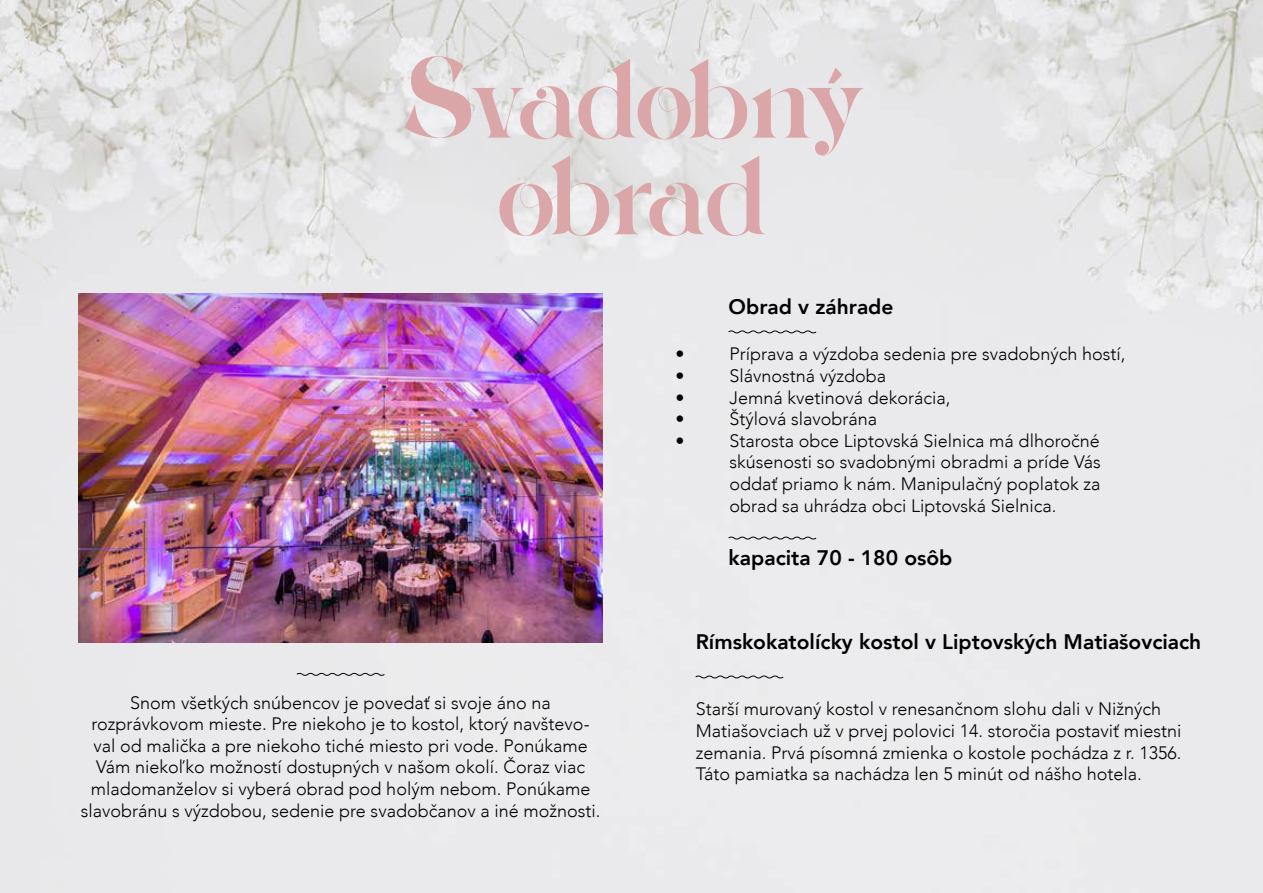
<style>
.page{position:relative;width:1263px;height:893px;background:#fff}
.page>*{position:absolute;margin:0;border:0;box-sizing:border-box;transform-origin:0 0}
.t1{font:99.3px/96.6px "Balgor";letter-spacing:-.045em;color:#daa6a7;text-align:center}
.t2{font:800 21px "Avenir";color:#000}
.t3{font:300 18px/21.6px "Avenir";color:#000;text-align:center}
</style>
<div class="page">
<img style="left:0;top:0;width:1263px;height:893px">
<svg style="left:296px;top:672px;width:89px;height:5px"></svg>
<svg style="left:695px;top:675px;width:89px;height:4px"></svg>
<svg style="left:728px;top:330px;width:89px;height:4px"></svg>
<svg style="left:728px;top:536px;width:89px;height:4px"></svg>
<img style="left:79px;top:293px;width:524px;height:350px">
<h1 class="t1" style="left:400px;top:50px;width:465px">Svadobný obrad</h1>
<p class="t2" style="left:729px;top:291px;width:166px">Obrad v záhrade</p>
<p class="t3" style="left:675px;top:343px;width:10px">•</p>
<p class="t3" style="left:729px;top:343px;width:397px">Príprava a výzdoba sedenia pre svadobných hostí,</p>
<p class="t3" style="left:675px;top:365px;width:10px">•</p>
<p class="t3" style="left:729px;top:365px;width:158px">Slávnostná výzdoba</p>
<p class="t3" style="left:675px;top:387px;width:10px">•</p>
<p class="t3" style="left:729px;top:387px;width:223px">Jemná kvetinová dekorácia,</p>
<p class="t3" style="left:675px;top:408px;width:10px">•</p>
<p class="t3" style="left:729px;top:408px;width:149px">Štýlová slavobrána</p>
<p class="t3" style="left:675px;top:430px;width:10px">•</p>
<p class="t3" style="left:729px;top:430px;width:373px;text-align:justify">Starosta obce Liptovská Sielnica má dlhoročné skúsenosti so svadobnými obradmi a príde Vás oddať priamo k nám. Manipulačný poplatok za obrad sa uhrádza obci Liptovská Sielnica.</p>
<p class="t2" style="left:729px;top:541px;width:225px">kapacita 70 - 180 osôb</p>
<p class="t2" style="left:696px;top:626px;width:507px">Rímskokatolícky kostol v Liptovských Matiašovciach</p>
<p class="t3" style="left:81px;top:692px;width:521px">Snom všetkých snúbencov je povedať si svoje áno na rozprávkovom mieste. Pre niekoho je to kostol, ktorý navštevo&shy;val od malička a pre niekoho tiché miesto pri vode. Ponúkame Vám niekoľko možností dostupných v našom okolí. Čoraz viac mladomanželov si vyberá obrad pod holým nebom. Ponúkame slavobránu s výzdobou, sedenie pre svadobčanov a iné možnosti.</p>
<p class="t3" style="left:696px;top:698px;width:487px;text-align:left">Starší murovaný kostol v renesančnom slohu dali v Nižných Matiašovciach už v prvej polovici 14. storočia postaviť miestni zemania. Prvá písomná zmienka o kostole pochádza z r. 1356.<br>Táto pamiatka sa nachádza len 5 minút od nášho hotela.</p>
</div>
